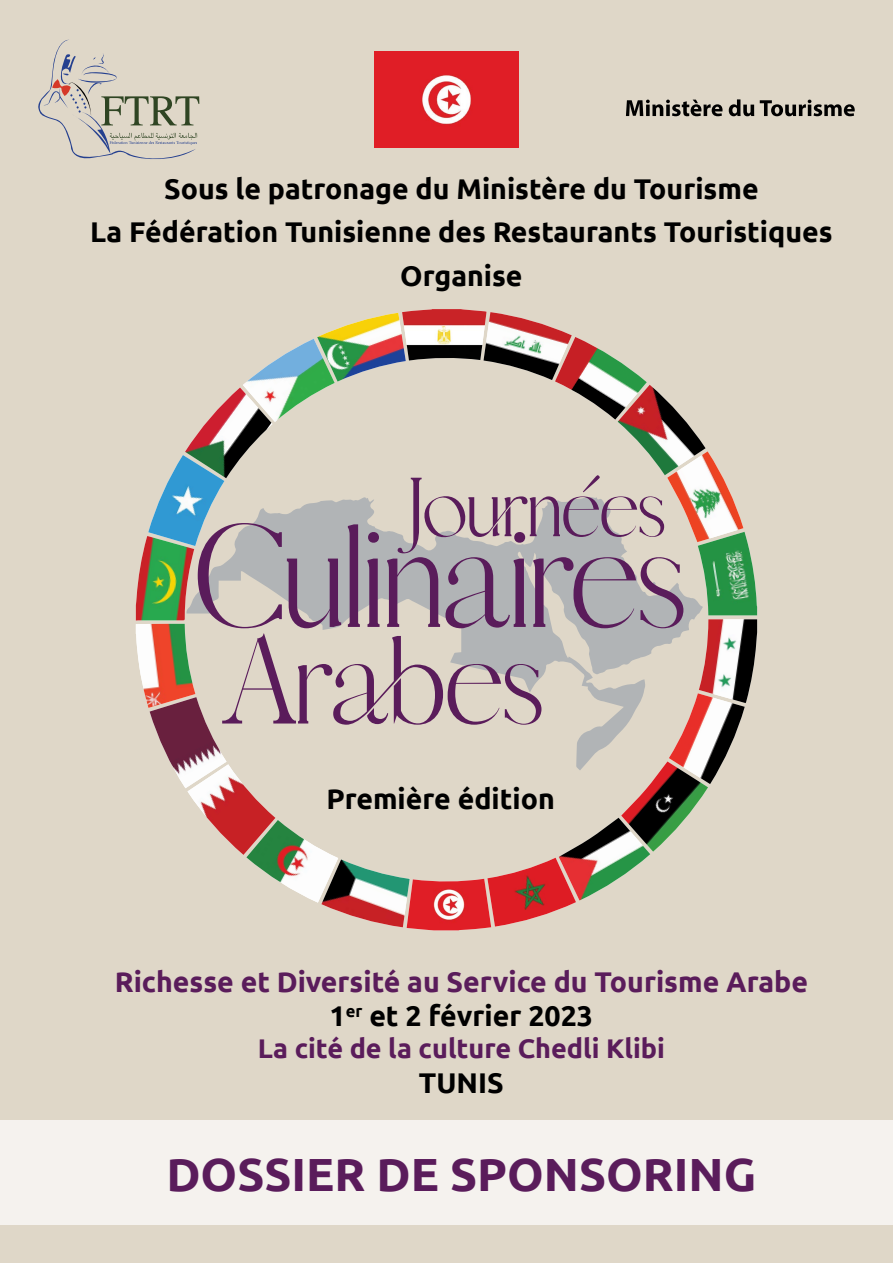
<style>
.page{position:relative;width:893px;height:1263px;background:#dfd7c8}
.page>*{position:absolute;margin:0;border:0;box-sizing:border-box;transform-origin:0 0}
.t1{font:700 46.5px "Ubuntu";color:#5a1c5b}
.t2{font:700 28.5px/43.5px "Ubuntu";color:#000;text-align:center}
.t3{font:700 28.5px "Ubuntu";color:#5a1c5b}
.t4{font:700 27px "Ubuntu";color:#5a1c5b}
.t5{font:700 16.65px "Ubuntu";color:#000}
</style>
<div class="page">
<div style="left:0;top:1120px;width:893px;height:105px;background:#f5f2ee"></div>
<svg style="left:38px;top:39px;width:161px;height:121px"></svg>
<img style="left:374px;top:51px;width:145px;height:97px">
<svg style="left:626px;top:99px;width:229px;height:17px"></svg>
<svg style="left:136px;top:309px;width:621px;height:621px"></svg>
<p class="t2" style="left:90px;top:166px;width:744px">Sous le patronage du Ministère du Tourisme<br>La Fédération Tunisienne des Restaurants Touristiques<br>Organise</p>
<p class="t2" style="left:326px;top:776px;width:230px">Première édition</p>
<p class="t3" style="left:115px;top:964px;width:695px">Richesse et Diversité au Service du Tourisme Arabe</p>
<p class="t2" style="left:369px;top:994px;width:225px">et 2 février 2023</p>
<p class="t2" style="left:330px;top:994px;width:18px">1</p>
<p class="t4" style="left:258px;top:1032px;width:409px">La cité de la culture Chedli Klibi</p>
<p class="t2" style="left:419px;top:1060px;width:54px">TUNIS</p>
<p class="t5" style="left:346px;top:1000px;width:18px">er</p>
<h1 class="t1" style="left:166px;top:1146px;width:591px">Dossier de sponsoring</h1>
</div>
